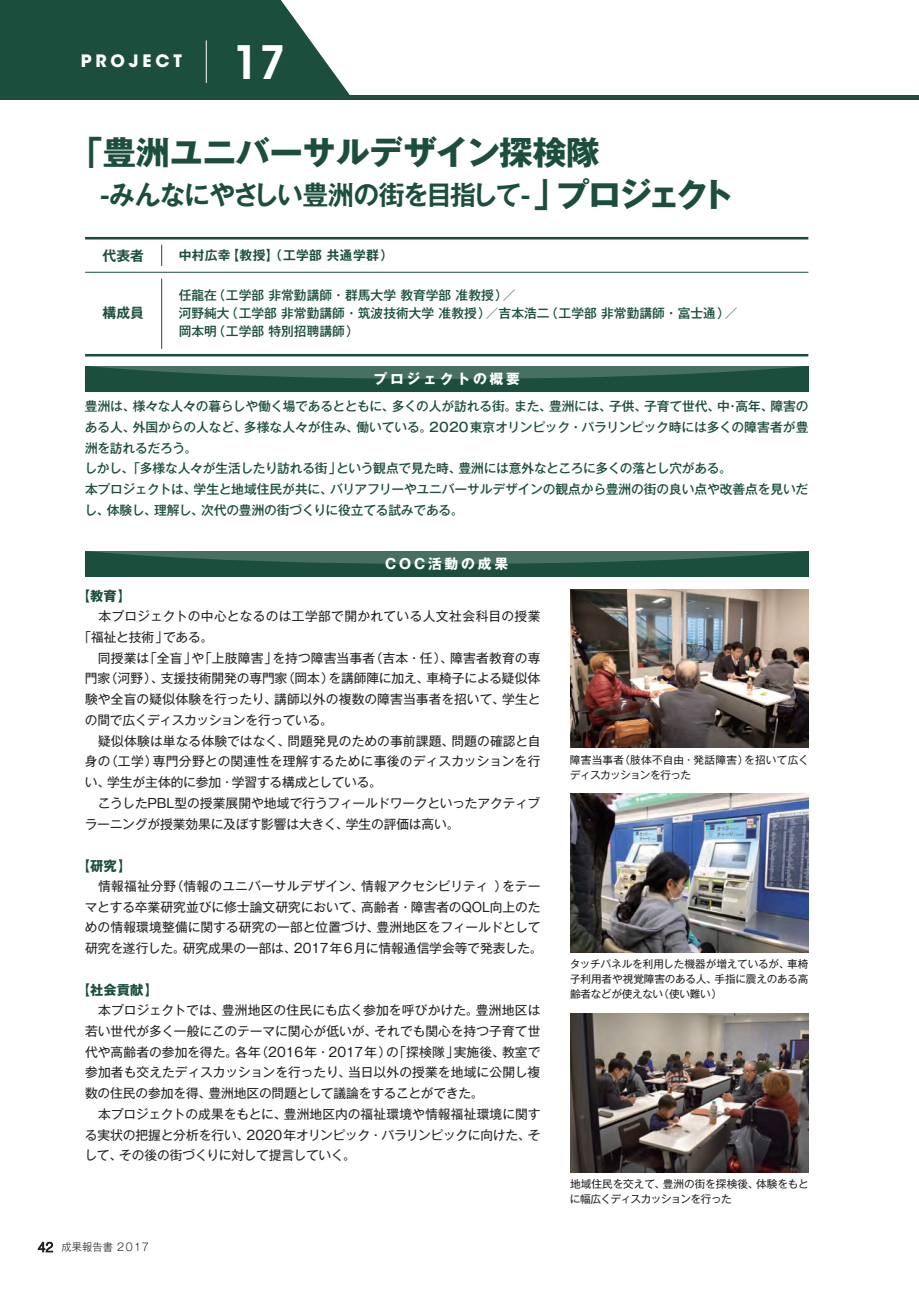
<style>
.page{position:relative;width:919px;height:1289px;background:#fff}
.page>*{position:absolute;margin:0;border:0;box-sizing:border-box;transform-origin:0 0}
.t1{font:600 45.75px "ITC Avant Garde Std";color:#fff;scale:.95 1}
.t2{font:700 33px "Gothic MB101 Pro";letter-spacing:-.015em;color:#1b4e3d}
.t3{font:700 26.55px "Gothic MB101 Pro De";letter-spacing:-.06em;color:#1b4e3d}
.t4{font:700 16.95px "ITC Avant Garde Std";letter-spacing:.23em;color:#fff}
.t5{font:700 13.8px "Gothic MB101 Pro";letter-spacing:.2em;color:#fff}
.t6{font:700 13.8px "Gothic MB101 Pro De";color:#1b4e3d}
.t7{font:700 13.35px "Gothic MB101 Pro";color:#1b4e3d}
.t8{font:12.75px/20.7px "Gothic MB101 Pro";color:#231f20}
.t9{font:500 12.75px/20.7px "Gothic MB101 Pro";letter-spacing:-.01em;color:#1b4e3d}
.t10{font:12.75px "Gothic MB101 Pro";letter-spacing:.02em;color:#231f20}
.t11{font:12.75px "Gothic MB101 Pro";letter-spacing:-.025em;color:#231f20}
.t12{font:700 12.75px "Gothic MB101 Pro De";letter-spacing:.025em;color:#1b4e3d}
.t13{font:12.75px "Gothic MB101 Pro";letter-spacing:-.02em;color:#231f20}
.t14{font:10.65px/14.9px "Gothic MB101 Pro";letter-spacing:-.015em;color:#231f20;text-align:justify}
.t15{font:10.65px/14.9px "Gothic MB101 Pro";letter-spacing:.005em;color:#231f20}
.t16{font:300 10.65px "Gothic MB101 Pro";letter-spacing:.015em;color:#231f20;scale:.96 1}
.s1{font-family:"Gothic MB101 Pro";font-size:33px}
.s2{font-family:"Helvetica";font-size:13.8px}
</style>
<div class="page">
<hr style="left:85px;top:272px;width:723px;height:1px;background:#1b4e3d">
<hr style="left:85px;top:237px;width:723px;height:2px;background:#1b4e3d">
<hr style="left:85px;top:354px;width:723px;height:2px;background:#1b4e3d">
<svg style="left:161px;top:244px;width:1px;height:22px"></svg>
<hr style="left:161px;top:279px;width:1px;height:70px;background:#1b4e3d">
<div style="left:85px;top:551px;width:723px;height:25px;background:#1b4e3d"></div>
<svg style="left:89px;top:551px;width:715px;height:13px"></svg>
<div style="left:85px;top:366px;width:723px;height:25px;background:#1b4e3d"></div>
<svg style="left:90px;top:366px;width:714px;height:13px"></svg>
<svg style="left:0;top:0;width:352px;height:96px;background:#315f50"></svg>
<hr style="left:0;top:96px;width:918px;height:4px;background:#1b4e3d">
<hr style="left:206px;top:40px;width:1px;height:43px;background:#fff">
<img style="left:570px;top:589px;width:238px;height:158px">
<img style="left:570px;top:793px;width:238px;height:159px">
<img style="left:570px;top:1013px;width:238px;height:158px">
<svg style="left:38px;top:1241px;width:15px;height:11px"></svg>
<h3 class="t4" style="left:81px;top:50px;width:103px">PROJECT</h3>
<h1 class="t1" style="left:233px;top:34px;width:57px">17</h1>
<h2 class="t2" style="left:69px;top:125px;width:532px">「豊洲ユニバーサルデザイン探検隊</h2>
<h3 class="t3" style="left:100px;top:172px;width:635px">-みんなにやさしい豊洲の街を目指して- <span class="s1">」プロジェクト</span></h3>
<p class="t6" style="left:103px;top:244px;width:43px">代表者</p>
<p class="t6" style="left:103px;top:302px;width:43px">構成員</p>
<p class="t12" style="left:179px;top:245px;width:216px">中村広幸【教授】（工学部 共通学群）</p>
<p class="t9" style="left:179px;top:284px;width:560px;line-height:18.1px">任龍在（工学部非常勤講師・群馬大学教育学部准教授）／<br>河野純大（工学部非常勤講師・筑波技術大学准教授）／吉本浩二（工学部非常勤講師・富士通）／岡本明（工学部特別招聘講師）</p>
<p class="t5" style="left:373px;top:367px;width:148px">プロジェクトの概要</p>
<p class="t9" style="left:84px;top:394px;width:725px">豊洲は、様々な人々の暮らしや働く場であるとともに、多くの人が訪れる街。また、豊洲には、子供、子育て世代、中･高年、障害のある人、外国からの人など、多様な人々が住み、働いている。2020東京オリンピック・パラリンピック時には多くの障害者が豊洲を訪れるだろう。<br>しかし、「多様な人々が生活したり訪れる街」という観点で見た時、豊洲には意外なところに多くの落とし穴がある。<br>本プロジェクトは、学生と地域住民が共に、バリアフリーやユニバーサルデザインの観点から豊洲の街の良い点や改善点を見いだし、体験し、理解し、次代の豊洲の街づくりに役立てる試みである。</p>
<p class="t5" style="left:385px;top:552px;width:124px">COC活動の成果</p>
<p class="t7" style="left:77px;top:584px;width:56px">【教育】</p>
<p class="t10" style="left:85px;top:605px;width:457px">　本プロジェクトの中心となるのは工学部で開かれている人文社会科目の授業</p>
<p class="t13" style="left:78px;top:626px;width:136px">「福祉と技術」である。</p>
<p class="t8" style="left:85px;top:645px;width:457px">　同授業は「全盲」や「上肢障害」を持つ障害当事者（吉本・任）、障害者教育の専</p>
<p class="t8" style="left:85px;top:666px;width:457px">門家（河野）、支援技術開発の専門家（岡本）を講師陣に加え、車椅子による疑似体</p>
<p class="t8" style="left:85px;top:687px;width:457px">験や全盲の疑似体験を行ったり、講師以外の複数の障害当事者を招いて、学生と</p>
<p class="t11" style="left:85px;top:709px;width:249px">の間で広くディスカッションを行っている。</p>
<p class="t8" style="left:85px;top:728px;width:457px">　疑似体験は単なる体験ではなく、問題発見のための事前課題、問題の確認と自</p>
<p class="t8" style="left:85px;top:749px;width:457px">身の（工学）専門分野との関連性を理解するために事後のディスカッションを行</p>
<p class="t8" style="left:85px;top:770px;width:298px">い、学生が主体的に参加・学習する構成としている。</p>
<p class="t8" style="left:85px;top:790px;width:456px">　こうしたPBL型の授業展開や地域で行うフィールドワークといったアクティブ</p>
<p class="t8" style="left:85px;top:811px;width:376px">ラーニングが授業効果に及ぼす影響は大きく、学生の評価は高い。</p>
<p class="t7" style="left:77px;top:854px;width:56px">【研究】</p>
<p class="t8" style="left:85px;top:873px;width:459px">　情報福祉分野（情報のユニバーサルデザイン、情報アクセシビリティ）をテーマとする卒業研究並びに修士論文研究において、高齢者・障害者のQOL向上のための情報環境整備に関する研究の一部と位置づけ、豊洲地区をフィールドとして研究を遂行した。研究成果の一部は、2017年6月に情報通信学会等で発表した。</p>
<p class="t7" style="left:77px;top:978px;width:83px">【社会貢献】</p>
<p class="t8" style="left:84px;top:998px;width:457px">　本プロジェクトでは、豊洲地区の住民にも広く参加を呼びかけた。豊洲地区は若い世代が多く一般にこのテーマに関心が低いが、それでも関心を持つ子育て世代や高齢者の参加を得た。各年（2016年・2017年）の「探検隊」実施後、教室で参加者も交えたディスカッションを行ったり、当日以外の授業を地域に公開し複数の住民の参加を得、豊洲地区の問題として議論をすることができた。<br>　本プロジェクトの成果をもとに、豊洲地区内の福祉環境や情報福祉環境に関する実状の把握と分析を行い、2020年オリンピック・パラリンピックに向けた、そして、その後の街づくりに対して提言していく。</p>
<p class="t16" style="left:38px;top:1238px;width:117px"><span class="s2">42</span> 成果報告書 2 017</p>
<p class="t15" style="left:570px;top:750px;width:240px">障害当事者（肢体不自由・発話障害）を招いて広くディスカッションを行った</p>
<p class="t14" style="left:569px;top:954px;width:240px">タッチパネルを利用した機器が増えているが、車椅子利用者や視覚障害のある人、手指に震えのある高齢者などが使えない（使い難い）</p>
<p class="t14" style="left:569px;top:1174px;width:240px">地域住民を交えて、豊洲の街を探検後、体験をもとに幅広くディスカッションを行った</p>
</div>
